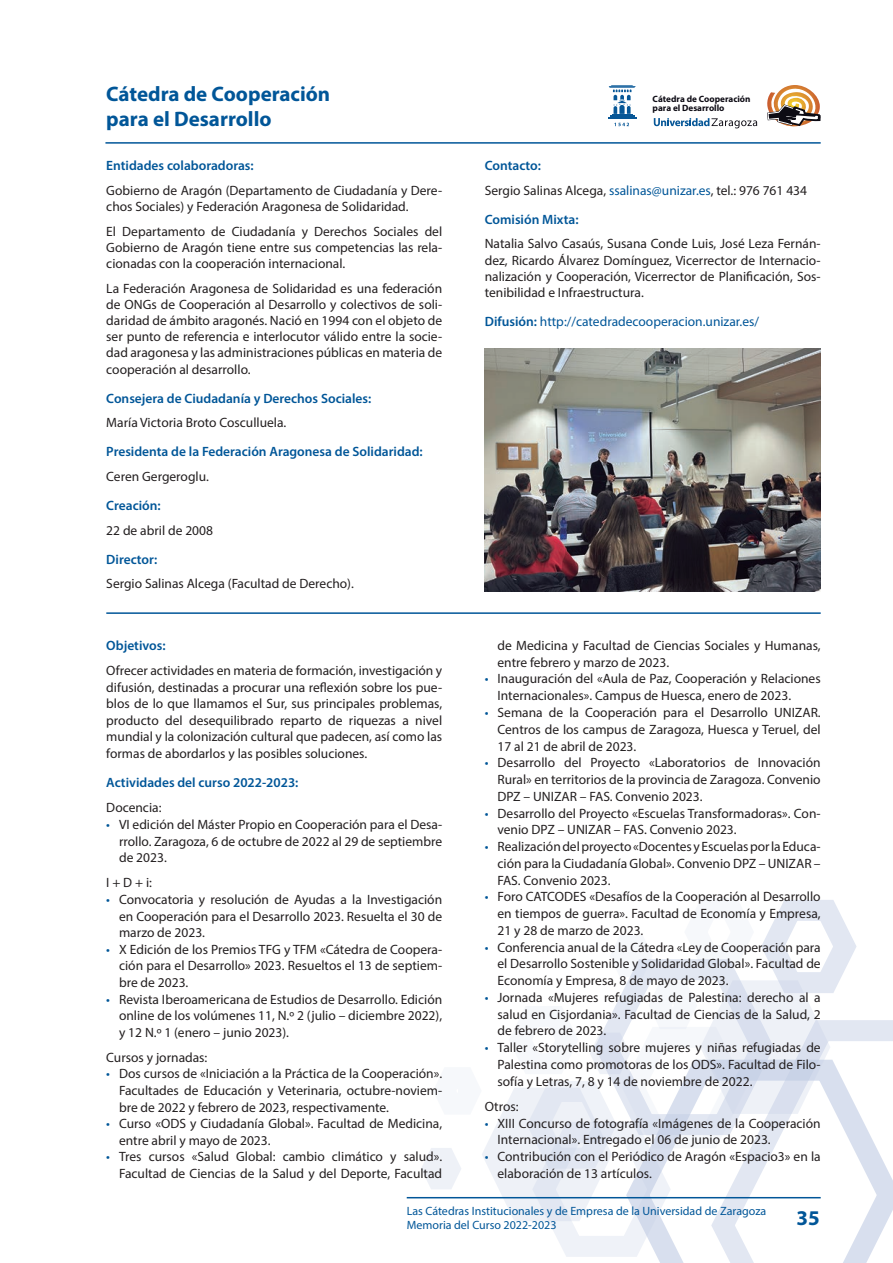
<style>
.page{position:relative;width:893px;height:1263px;background:#fff}
.page>*{position:absolute;margin:0;border:0;box-sizing:border-box;transform-origin:0 0}
.Titulo_catedra{font:700 21px/25.2px "Myriad Pro";color:#015698}
.Parrafos{font:13.5px/16.8px "Myriad Pro";color:#231f20;text-align:justify}
.Título_3{font:600 13.5px "Myriad Pro";color:#015698}
.Parrafo_estilo_anidado{font:13.5px "Myriad Pro";color:#015698}
.t1{font:12px/14.4px "Myriad Pro";color:#015698}
.t2{font:700 9.15px/9.4px "Myriad Pro";color:#0d0b14}
.s1{color:#015698}
.s2{font-weight:600}
</style>
<div class="page">
<svg style="left:421px;top:900px;width:472px;height:363px"></svg>
<hr style="left:407px;top:1197px;width:414px;height:1px;background:#015698">
<hr style="left:105px;top:142px;width:716px;height:2px;background:#015698">
<hr style="left:106px;top:612px;width:715px;height:2px;background:#015698">
<svg style="left:654px;top:118px;width:103px;height:10px"></svg>
<svg style="left:608px;top:85px;width:28px;height:41px"></svg>
<svg style="left:767px;top:85px;width:54px;height:42px"></svg>
<img style="left:485px;top:349px;width:336px;height:242px">
<p class="Titulo_catedra" style="left:106px;top:80px;width:225px">Cátedra de Cooperación para el Desarrollo</p>
<p class="Título_3" style="left:106px;top:157px;width:149px">Entidades colaboradoras:</p>
<p class="Parrafos" style="left:106px;top:182px;width:337px;line-height:16.2px">Gobierno de Aragón (Departamento de Ciudadanía y Dere&shy;chos Sociales) y Federación Aragonesa de Solidaridad.</p>
<p class="Parrafos" style="left:106px;top:223px;width:337px;line-height:16.2px">El Departamento de Ciudadanía y Derechos Sociales del Gobierno de Aragón tiene entre sus competencias las rela&shy;cionadas con la cooperación internacional.</p>
<p class="Parrafos" style="left:106px;top:280px;width:337px;line-height:16.2px">La Federación Aragonesa de Solidaridad es una federación de ONGs de Cooperación al Desarrollo y colectivos de soli&shy;daridad de ámbito aragonés. Nació en 1994 con el objeto de ser punto de referencia e interlocutor válido entre la socie&shy;dad aragonesa y las administraciones públicas en materia de cooperación al desarrollo.</p>
<p class="Título_3" style="left:106px;top:389px;width:267px">Consejera de Ciudadanía y Derechos Sociales:</p>
<p class="Parrafos" style="left:106px;top:414px;width:180px">María Victoria Broto Cosculluela.</p>
<p class="Título_3" style="left:106px;top:443px;width:318px">Presidenta de la Federación Aragonesa de Solidaridad:</p>
<p class="Parrafos" style="left:106px;top:468px;width:103px">Ceren Gergeroglu.</p>
<p class="Título_3" style="left:106px;top:497px;width:56px">Creación:</p>
<p class="Parrafos" style="left:106px;top:521px;width:108px">22 de abril de 2008</p>
<p class="Título_3" style="left:106px;top:550px;width:52px">Director:</p>
<p class="Parrafos" style="left:106px;top:575px;width:248px">Sergio Salinas Alcega (Facultad de Derecho).</p>
<p class="Título_3" style="left:106px;top:637px;width:61px">Objetivos:</p>
<p class="Parrafos" style="left:106px;top:662px;width:337px">Ofrecer actividades en materia de formación, investigación y difusión, destinadas a procurar una reflexión sobre los pue&shy;blos de lo que llamamos el Sur, sus principales problemas, producto del desequilibrado reparto de riquezas a nivel mundial y la colonización cultural que padecen, así como las formas de abordarlos y las posibles soluciones.</p>
<p class="Título_3" style="left:106px;top:774px;width:194px">Actividades del curso 2022-2023:</p>
<p class="Parrafos" style="left:106px;top:799px;width:57px">Docencia:</p>
<p class="Parrafos" style="left:119px;top:816px;width:325px;text-indent:-13px"><span class="s1">•</span> VI edición del Máster Propio en Cooperación para el Desa&shy;rrollo. Zaragoza, 6 de octubre de 2022 al 29 de septiembre de 2023.</p>
<p class="Parrafos" style="left:106px;top:874px;width:47px">I + D + i:</p>
<p class="Parrafos" style="left:119px;top:891px;width:325px;text-indent:-13px"><span class="s1">•</span> Convocatoria y resolución de Ayudas a la Investigación en Cooperación para el Desarrollo 2023. Resuelta el 30 de marzo de 2023.</p>
<p class="Parrafos" style="left:119px;top:941px;width:325px;text-indent:-13px"><span class="s1">•</span> X Edición de los Premios TFG y TFM «Cátedra de Coopera&shy;ción para el Desarrollo» 2023. Resueltos el 13 de septiem&shy;bre de 2023.</p>
<p class="Parrafos" style="left:119px;top:990px;width:325px;text-indent:-13px"><span class="s1">•</span> Revista Iberoamericana de Estudios de Desarrollo. Edición online de los volúmenes 11, N.º 2 (julio – diciembre 2022), y 12 N.º 1 (enero – junio 2023).</p>
<p class="Parrafos" style="left:106px;top:1049px;width:103px">Cursos y jornadas:</p>
<p class="Parrafos" style="left:119px;top:1065px;width:325px;text-indent:-13px"><span class="s1">•</span> Dos cursos de «Iniciación a la Práctica de la Cooperación».<br>Facultades de Educación y Veterinaria, octubre-noviem&shy;bre de 2022 y febrero de 2023, respectivamente.</p>
<p class="Parrafos" style="left:119px;top:1115px;width:325px;text-indent:-13px"><span class="s1">•</span> Curso «ODS y Ciudadanía Global». Facultad de Medicina, entre abril y mayo de 2023.</p>
<p class="Parrafos" style="left:106px;top:1148px;width:337px;text-align:right"><span class="s1">•</span> Tres cursos «Salud Global: cambio climático y salud».<br>Facultad de Ciencias de la Salud y del Deporte, Facultad</p>
<p class="t2" style="left:653px;top:94px;width:99px">Cátedra de Cooperación para el Desarrollo</p>
<p class="Título_3" style="left:485px;top:157px;width:58px">Contacto:</p>
<p class="Parrafos" style="left:485px;top:181px;width:324px">Sergio Salinas Alcega, <span class="s1">ssalinas@unizar.es</span>, tel.: 976 761 434</p>
<p class="Título_3" style="left:485px;top:210px;width:95px">Comisión Mixta:</p>
<p class="Parrafos" style="left:485px;top:235px;width:337px;line-height:16.2px">Natalia Salvo Casaús, Susana Conde Luis, José Leza Fernán&shy;dez, Ricardo Álvarez Domínguez, Vicerrector de Internacio&shy;nalización y Cooperación, Vicerrector de Planificación, Sos&shy;tenibilidad e Infraestructura.</p>
<p class="Parrafo_estilo_anidado" style="left:485px;top:313px;width:276px"><span class="s2">Difusión:</span> http://catedradecooperacion.unizar.es/</p>
<p class="Parrafos" style="left:497px;top:637px;width:325px">de Medicina y Facultad de Ciencias Sociales y Humanas, entre febrero y marzo de 2023.</p>
<p class="Parrafos" style="left:497px;top:670px;width:325px;text-indent:-13px"><span class="s1">•</span> Inauguración del «Aula de Paz, Cooperación y Relaciones<br>Internacionales». Campus de Huesca, enero de 2023.</p>
<p class="Parrafos" style="left:497px;top:704px;width:325px;text-indent:-13px"><span class="s1">•</span> Semana de la Cooperación para el Desarrollo UNIZAR.<br>Centros de los campus de Zaragoza, Huesca y Teruel, del 17 al 21 de abril de 2023.</p>
<p class="Parrafos" style="left:497px;top:754px;width:325px;text-indent:-13px"><span class="s1">•</span> Desarrollo del Proyecto «Laboratorios de Innovación Rural» en territorios de la provincia de Zaragoza. Convenio DPZ – UNIZAR – FAS. Convenio 2023.</p>
<p class="Parrafos" style="left:497px;top:804px;width:325px;text-indent:-13px"><span class="s1">•</span> Desarrollo del Proyecto «Escuelas Transformadoras». Con&shy;venio DPZ – UNIZAR – FAS. Convenio 2023.</p>
<p class="Parrafos" style="left:497px;top:838px;width:325px;text-indent:-13px"><span class="s1">•</span> Realización del proyecto «Docentes y Escuelas por la Educa&shy;ción para la Ciudadanía Global». Convenio DPZ – UNIZAR – FAS. Convenio 2023.</p>
<p class="Parrafos" style="left:497px;top:888px;width:325px;text-indent:-13px"><span class="s1">•</span> Foro CATCODES «Desafíos de la Cooperación al Desarrollo en tiempos de guerra». Facultad de Economía y Empresa, 21 y 28 de marzo de 2023.</p>
<p class="Parrafos" style="left:497px;top:938px;width:325px;text-indent:-13px"><span class="s1">•</span> Conferencia anual de la Cátedra «Ley de Cooperación para el Desarrollo Sostenible y Solidaridad Global». Facultad de Economía y Empresa, 8 de mayo de 2023.</p>
<p class="Parrafos" style="left:497px;top:989px;width:325px;text-indent:-13px"><span class="s1">•</span> Jornada «Mujeres refugiadas de Palestina: derecho al a salud en Cisjordania». Facultad de Ciencias de la Salud, 2 de febrero de 2023.</p>
<p class="Parrafos" style="left:497px;top:1039px;width:325px;text-indent:-13px"><span class="s1">•</span> Taller «Storytelling sobre mujeres y niñas refugiadas de Palestina como promotoras de los ODS». Facultad de Filo&shy;sofía y Letras, 7, 8 y 14 de noviembre de 2022.</p>
<p class="Parrafos" style="left:485px;top:1098px;width:35px">Otros:</p>
<p class="Parrafos" style="left:497px;top:1114px;width:325px;text-indent:-13px"><span class="s1">•</span> XIII Concurso de fotografía «Imágenes de la Cooperación<br>Internacional». Entregado el 06 de junio de 2023.</p>
<p class="Parrafos" style="left:497px;top:1148px;width:325px;text-indent:-13px"><span class="s1">•</span> Contribución con el Periódico de Aragón «Espacio3» en la elaboración de 13 artículos.</p>
<p class="t1" style="left:407px;top:1203px;width:361px">Las Cátedras Institucionales y de Empresa de la Universidad de Zaragoza<br>Memoria del Curso 2022-2023</p>
<h1 class="Titulo_catedra" style="left:796px;top:1204px;width:25px">35</h1>
</div>
